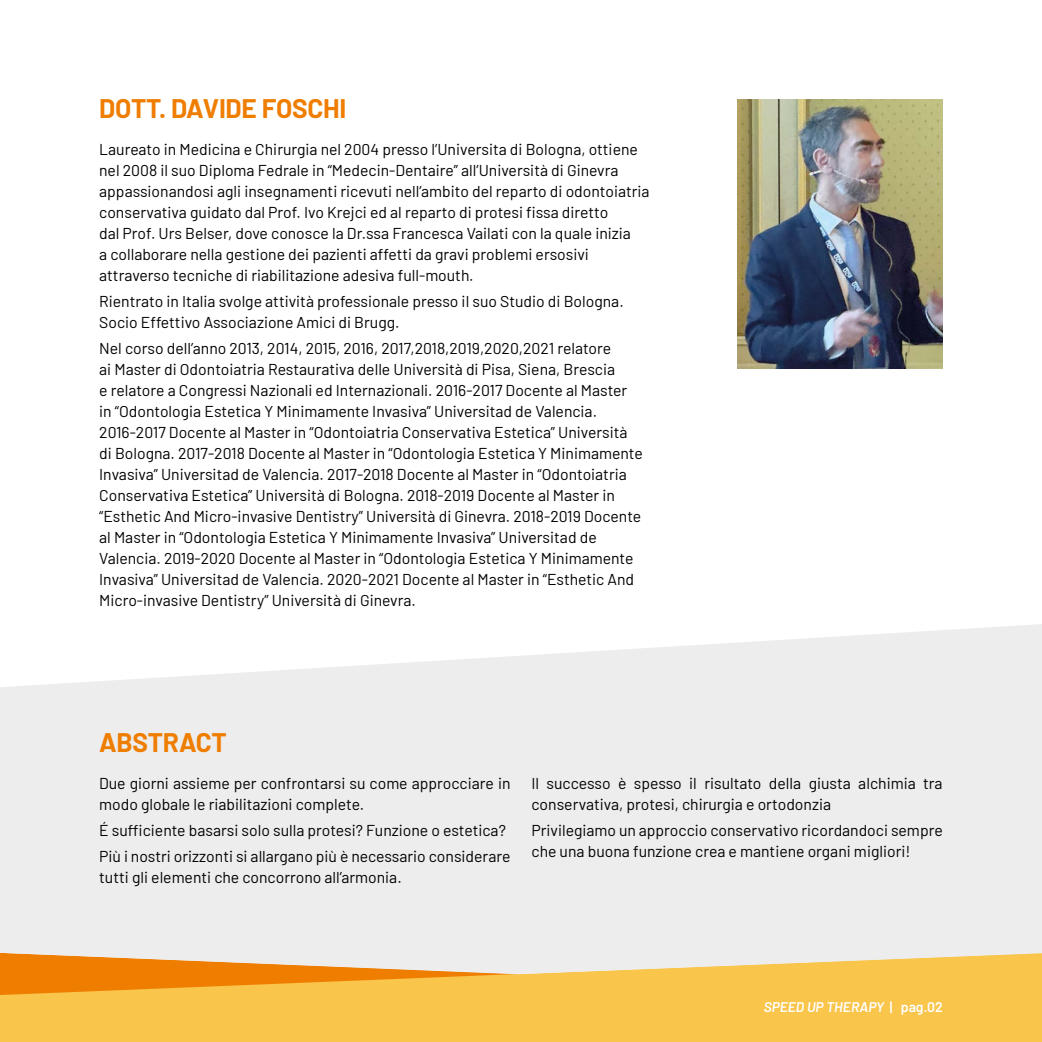
<style>
.page{position:relative;width:1042px;height:1042px;background:#fff}
.page>*{position:absolute;margin:0;border:0;box-sizing:border-box;transform-origin:0 0}
.Titolo{font:700 26.25px "Barlow";letter-spacing:-.01em;color:#ef7d00}
.Testo{font:15.75px/21px "Barlow";color:#000}
.t1{font:italic 600 14px "Barlow";color:#fff}
.s1{font-style:normal}
</style>
<div class="page">
<svg style="left:0;top:974px;width:1042px;height:68px;background:#f8bf45"></svg>
<svg style="left:0;top:624px;width:1042px;height:350px;background:#eeece8"></svg>
<img style="left:737px;top:99px;width:206px;height:269px">
<p class="Titolo" style="left:99px;top:89px;width:249px">DOTT. DAVIDE FOSCHI</p>
<p class="Testo" style="left:99px;top:137px;width:552px">Laureato in Medicina e Chirurgia nel 2004 presso l’Universita di Bologna, ottiene nel 2008 il suo Diploma Fedrale in “Medecin-Dentaire” all’Università di Ginevra appassionandosi agli insegnamenti ricevuti nell’ambito del reparto di odontoiatria conservativa guidato dal Prof. Ivo Krejci ed al reparto di protesi fissa diretto<br>dal Prof. Urs Belser, dove conosce la Dr.ssa Francesca Vailati con la quale inizia<br>a collaborare nella gestione dei pazienti affetti da gravi problemi ersosivi attraverso tecniche di riabilitazione adesiva full-mouth.</p>
<p class="Testo" style="left:99px;top:289px;width:526px">Rientrato in Italia svolge attività professionale presso il suo Studio di Bologna.<br>Socio Effettivo Associazione Amici di Brugg.</p>
<p class="Testo" style="left:99px;top:336px;width:545px">Nel corso dell’anno 2013, 2014, 2015, 2016, 2017,2018,2019,2020,2021 relatore<br>ai Master di Odontoiatria Restaurativa delle Università di Pisa, Siena, Brescia<br>e relatore a Congressi Nazionali ed Internazionali. 2016-2017 Docente al Master in “Odontologia Estetica Y Minimamente Invasiva” Universitad de Valencia.<br>2016-2017 Docente al Master in “Odontoiatria Conservativa Estetica” Università di Bologna. 2017-2018 Docente al Master in “Odontologia Estetica Y Minimamente Invasiva” Universitad de Valencia. 2017-2018 Docente al Master in “Odontoiatria Conservativa Estetica” Università di Bologna. 2018-2019 Docente al Master in “Esthetic And Micro-invasive Dentistry” Università di Ginevra. 2018-2019 Docente al Master in “Odontologia Estetica Y Minimamente Invasiva” Universitad de Valencia. 2019-2020 Docente al Master in “Odontologia Estetica Y Minimamente Invasiva” Universitad de Valencia. 2020-2021 Docente al Master in “Esthetic And Micro-invasive Dentistry” Università di Ginevra.</p>
<p class="Titolo" style="left:99px;top:723px;width:129px">ABSTRACT</p>
<p class="Testo" style="left:99px;top:771px;width:413px">Due giorni assieme per confrontarsi su come approcciare in modo globale le riabilitazioni complete.</p>
<p class="Testo" style="left:99px;top:818px;width:408px">É sufficiente basarsi solo sulla protesi? Funzione o estetica?</p>
<p class="Testo" style="left:99px;top:844px;width:413px">Più i nostri orizzonti si allargano più è necessario considerare tutti gli elementi che concorrono all’armonia.</p>
<p class="Testo" style="left:531px;top:771px;width:413px">Il successo è spesso il risultato della giusta alchimia tra conservativa, protesi, chirurgia e ortodonzia</p>
<p class="Testo" style="left:531px;top:818px;width:413px">Privilegiamo un approccio conservativo ricordandoci sempre che una buona funzione crea e mantiene organi migliori!</p>
<p class="t1" style="left:764px;top:997px;width:180px">SPEED UP THERAPY <span class="s1">| pag.02</span></p>
</div>
